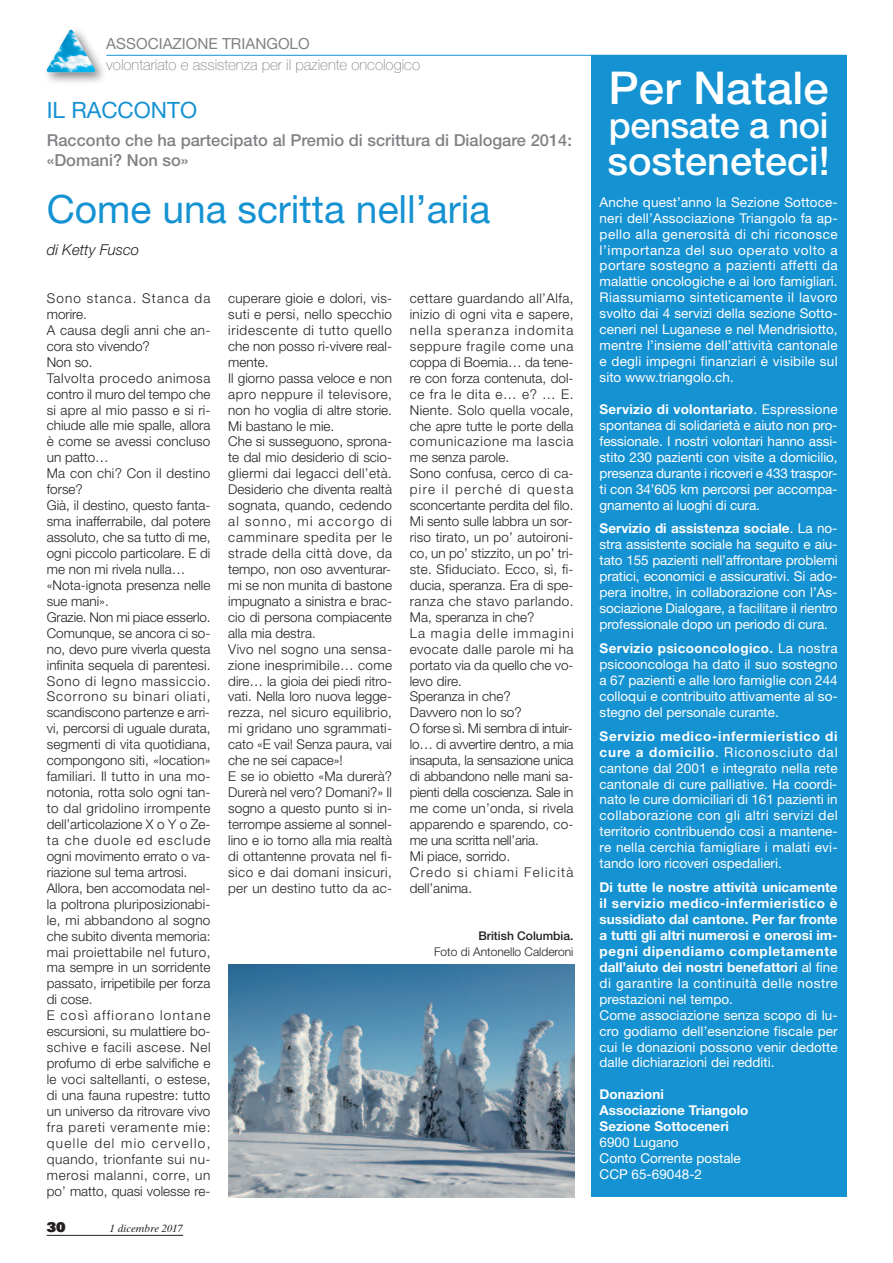
<style>
.page{position:relative;width:893px;height:1263px;background:#fff}
.page>*{position:absolute;margin:0;border:0;box-sizing:border-box;transform-origin:0 0}
.t1{font:500 45.3px "Helvetica Neue LT Std";letter-spacing:.005em;color:#fff}
.t2{font:500 39.6px "Helvetica Neue LT Std";color:#fff}
.t3{font:39px "Helvetica Neue LT Std";color:#1592d2}
.t4{font:500 36px "Helvetica Neue LT Std";letter-spacing:-.01em;color:#fff}
.t5{font:22.5px "Helvetica Neue LT Std";color:#1592d2}
.t6{font:500 16.5px/20.4px "Helvetica Neue LT Std";color:#808285}
.t7{font:15.3px "Helvetica Neue LT Std";color:#808285}
.t8{font:15px "font 000000001 fd 9729 c";color:#808285}
.t9{font:italic 300 15px "Helvetica Neue LT Std";color:#231f20}
.t10{font:300 13.5px/15.9px "Helvetica Neue LT Std";letter-spacing:.005em;color:#231f20}
.t11{font:13.5px/15.9px "Helvetica Neue LT Std";color:#fff;text-align:justify}
.t12{font:700 13.5px/15.9px "Helvetica Neue LT Std";color:#fff}
.t13{font:13.5px "Univers LT Std X Black";color:#231f20}
.t14{font:300 12px "Helvetica Neue LT Std";color:#231f20}
.t15{font:500 12px "Helvetica Neue LT Std";color:#231f20}
.t16{font:italic 10.5px "Times Ten LT Std";color:#231f20}
.s1{font-weight:700}
.s2{font-weight:400}
</style>
<div class="page">
<hr style="left:47px;top:1235px;width:136px;height:1px;background:#231f20">
<div style="left:591px;top:55px;width:255px;height:1142px;background:#1592d2"></div>
<img style="left:228px;top:964px;width:346px;height:233px">
<img style="left:46px;top:29px;width:66px;height:54px">
<img style="left:47px;top:30px;width:48px;height:42px">
<hr style="left:106px;top:55px;width:740px;height:1px;background:#1592d2">
<p class="t7" style="left:106px;top:35px;width:205px">ASSOCIAZIONE TRIANGOLO</p>
<p class="t8" style="left:106px;top:56px;width:315px">volontariato e assistenza per il paziente oncologico</p>
<h3 class="t5" style="left:47px;top:97px;width:152px">IL RACCONTO</h3>
<p class="t6" style="left:47px;top:129px;width:527px">Racconto che ha partecipato al Premio di scrittura di Dialogare 2014: «Domani? Non so»</p>
<h3 class="t3" style="left:47px;top:186px;width:445px">Come una scritta nell’aria</h3>
<p class="t9" style="left:47px;top:241px;width:94px">di Ketty Fusco</p>
<p class="t10" style="left:47px;top:290px;width:165px">Sono stanca. Stanca da morire.<br>A causa degli anni che an&shy;cora sto vivendo?<br>Non so.<br>Talvolta procedo animosa contro il muro del tempo che si apre al mio passo e si ri&shy;chiude alle mie spalle, allora è come se avessi concluso un patto…<br>Ma con chi? Con il destino forse?<br>Già, il destino, questo fanta&shy;sma inafferrabile, dal potere assoluto, che sa tutto di me, ogni piccolo particolare. E di me non mi rivela nulla… «Nota-ignota presenza nelle sue mani».<br>Grazie. Non mi piace esserlo.<br>Comunque, se ancora ci so&shy;no, devo pure viverla questa infinita sequela di parentesi.<br>Sono di legno massiccio.<br>Scorrono su binari oliati, scandiscono partenze e arri&shy;vi, percorsi di uguale durata, segmenti di vita quotidiana, compongono siti, «location» familiari. Il tutto in una mo&shy;notonia, rotta solo ogni tan&shy;to dal gridolino irrompente dell’articolazione X o Y o Ze&shy;ta che duole ed esclude ogni movimento errato o va&shy;riazione sul tema artrosi.<br>Allora, ben accomodata nel&shy;la poltrona pluriposizionabi&shy;le, mi abbandono al sogno che subito diventa memoria: mai proiettabile nel futuro, ma sempre in un sorridente passato, irripetibile per forza di cose.<br>E così affiorano lontane escursioni, su mulattiere bo&shy;schive e facili ascese. Nel profumo di erbe salvifiche e le voci saltellanti, o estese, di una fauna rupestre: tutto un universo da ritrovare vivo fra pareti veramente mie: quelle del mio cervello, quando, trionfante sui nu&shy;merosi malanni, corre, un po’ matto, quasi volesse re-</p>
<p class="t10" style="left:228px;top:290px;width:165px">cuperare gioie e dolori, vis&shy;suti e persi, nello specchio iridescente di tutto quello che non posso ri-vivere real&shy;mente.<br>Il giorno passa veloce e non apro neppure il televisore, non ho voglia di altre storie.<br>Mi bastano le mie.<br>Che si susseguono, sprona&shy;te dal mio desiderio di scio&shy;gliermi dai legacci dell’età.<br>Desiderio che diventa realtà sognata, quando, cedendo al sonno, mi accorgo di camminare spedita per le strade della città dove, da tempo, non oso avventurar&shy;mi se non munita di bastone impugnato a sinistra e brac&shy;cio di persona compiacente alla mia destra.<br>Vivo nel sogno una sensa&shy;zione inesprimibile… come dire… la gioia dei piedi ritro&shy;vati. Nella loro nuova legge&shy;rezza, nel sicuro equilibrio, mi gridano uno sgrammati&shy;cato «E vai! Senza paura, vai che ne sei capace»!<br>E se io obietto «Ma durerà?<br>Durerà nel vero? Domani?» Il sogno a questo punto si in&shy;terrompe assieme al sonnel&shy;lino e io torno alla mia realtà di ottantenne provata nel fi&shy;sico e dai domani insicuri, per un destino tutto da ac-</p>
<p class="t10" style="left:410px;top:290px;width:165px">cettare guardando all’Alfa, inizio di ogni vita e sapere, nella speranza indomita seppure fragile come una coppa di Boemia… da tene&shy;re con forza contenuta, dol&shy;ce fra le dita e… e? … E.<br>Niente. Solo quella vocale, che apre tutte le porte della comunicazione ma lascia me senza parole.<br>Sono confusa, cerco di ca&shy;pire il perché di questa sconcertante perdita del filo.<br>Mi sento sulle labbra un sor&shy;riso tirato, un po’ autoironi&shy;co, un po’ stizzito, un po’ tri&shy;ste. Sfiduciato. Ecco, sì, fi&shy;ducia, speranza. Era di spe&shy;ranza che stavo parlando.<br>Ma, speranza in che?<br>La magia delle immagini evocate dalle parole mi ha portato via da quello che vo&shy;levo dire.<br>Speranza in che?<br>Davvero non lo so?<br>O forse sì. Mi sembra di intuir&shy;lo… di avvertire dentro, a mia insaputa, la sensazione unica di abbandono nelle mani sa&shy;pienti della coscienza. Sale in me come un’onda, si rivela apparendo e sparendo, co&shy;me una scritta nell’aria.<br>Mi piace, sorrido.<br>Credo si chiami Felicità dell’anima.</p>
<p class="t15" style="left:478px;top:929px;width:97px">British Columbia.</p>
<p class="t14" style="left:434px;top:944px;width:141px">Foto di Antonello Calderoni</p>
<p class="t13" style="left:47px;top:1218px;width:21px">30</p>
<p class="t16" style="left:110px;top:1223px;width:74px">1 dicembre 2017</p>
<h1 class="t1" style="left:608px;top:60px;width:222px">Per Natale</h1>
<h3 class="t4" style="left:609px;top:104px;width:221px">pensate a noi</h3>
<h2 class="t2" style="left:607px;top:137px;width:224px">sosteneteci!</h2>
<p class="t11" style="left:600px;top:194px;width:240px">Anche quest’anno la Sezione Sottoce&shy;neri dell’Associazione Triangolo fa ap&shy;pello alla generosità di chi riconosce l’importanza del suo operato volto a portare sostegno a pazienti affetti da malattie oncologiche e ai loro famigliari.<br>Riassumiamo sinteticamente il lavoro svolto dai 4 servizi della sezione Sotto&shy;ceneri nel Luganese e nel Mendrisiotto, mentre l’insieme dell’attività cantonale e degli impegni finanziari è visibile sul sito www.triangolo.ch.</p>
<p class="t11" style="left:600px;top:401px;width:240px"><span class="s1">Servizio di volontariato</span>. Espressione spontanea di solidarietà e aiuto non pro&shy;fessionale. I nostri volontari hanno assi&shy;stito 230 pazienti con visite a domicilio, presenza durante i ricoveri e 433 traspor&shy;ti con 34’605 km percorsi per accompa&shy;gnamento ai luoghi di cura.</p>
<p class="t11" style="left:600px;top:520px;width:240px"><span class="s1">Servizio di assistenza sociale</span>. La no&shy;stra assistente sociale ha seguito e aiu&shy;tato 155 pazienti nell’affrontare problemi pratici, economici e assicurativi. Si ado&shy;pera inoltre, in collaborazione con l’As&shy;sociazione Dialogare, a facilitare il rientro professionale dopo un periodo di cura.</p>
<p class="t11" style="left:600px;top:640px;width:240px"><span class="s1">Servizio psicooncologico.</span> La nostra psicooncologa ha dato il suo sostegno a 67 pazienti e alle loro famiglie con 244 colloqui e contribuito attivamente al so&shy;stegno del personale curante.</p>
<p class="t11" style="left:600px;top:728px;width:240px"><span class="s1">Servizio medico-infermieristico di cure a domicilio</span>. Riconosciuto dal cantone dal 2001 e integrato nella rete cantonale di cure palliative. Ha coordi&shy;nato le cure domiciliari di 161 pazienti in collaborazione con gli altri servizi del territorio contribuendo così a mantene&shy;re nella cerchia famigliare i malati evi&shy;tando loro ricoveri ospedalieri.</p>
<p class="t12" style="left:600px;top:879px;width:240px">Di tutte le nostre attività unicamente il servizio medico-infermieristico è sussidiato dal cantone. Per far fronte a tutti gli altri numerosi e onerosi im&shy;pegni dipendiamo completamente dall’aiuto dei nostri benefattori <span class="s2">al fine di garantire la continuità delle nostre prestazioni nel tempo.<br>Come associazione senza scopo di lu&shy;cro godiamo dell’esenzione fiscale per cui le donazioni possono venir dedotte dalle dichiarazioni dei redditi.</span></p>
<p class="t12" style="left:600px;top:1086px;width:150px">Donazioni<br>Associazione Triangolo<br>Sezione Sottoceneri</p>
<p class="t11" style="left:600px;top:1134px;width:143px;text-align:left">6900 Lugano<br>Conto Corrente postale<br>CCP 65-69048-2</p>
</div>
